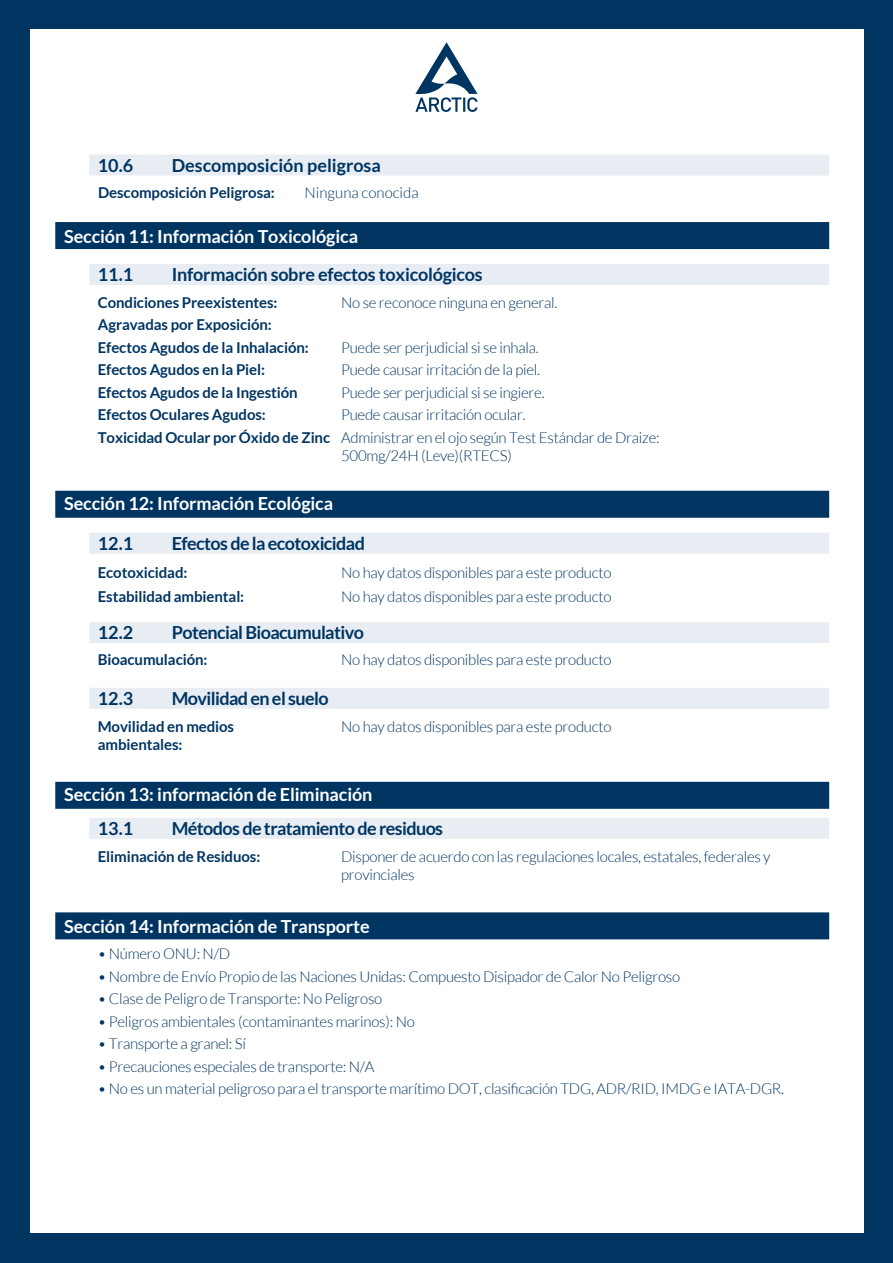
<style>
.page{position:relative;width:893px;height:1263px;background:#003562}
.page>*{position:absolute;margin:0;border:0;box-sizing:border-box;transform-origin:0 0}
.t1{font:700 18px "Lato";letter-spacing:-.005em;color:#fff}
.t2{font:700 18px "Lato";letter-spacing:-.035em;color:#003562}
.t3{font:700 18px "Lato";letter-spacing:-.015em;color:#003562}
.t4{font:700 18px "Lato";color:#003562}
.t5{font:300 15px/22.5px "Lato";letter-spacing:-.015em;color:#003562}
.t6{font:700 15px/22.5px "Lato";letter-spacing:-.005em;color:#003562}
</style>
<div class="page">
<div style="left:30px;top:30px;width:833px;height:1203px;background:#fff"></div>
<div style="left:55px;top:222px;width:774px;height:27px;background:#003562"></div>
<div style="left:89px;top:264px;width:740px;height:21px;background:#e8edf3"></div>
<div style="left:89px;top:154px;width:740px;height:21px;background:#e8edf3"></div>
<div style="left:55px;top:491px;width:774px;height:27px;background:#003562"></div>
<div style="left:89px;top:533px;width:740px;height:21px;background:#e8edf3"></div>
<div style="left:89px;top:622px;width:740px;height:21px;background:#e8edf3"></div>
<div style="left:89px;top:688px;width:740px;height:21px;background:#e8edf3"></div>
<div style="left:55px;top:782px;width:774px;height:27px;background:#003562"></div>
<div style="left:55px;top:912px;width:774px;height:27px;background:#003562"></div>
<svg style="left:415px;top:42px;width:63px;height:70px"></svg>
<div style="left:89px;top:818px;width:740px;height:21px;background:#e8edf3"></div>
<p class="t2" style="left:98px;top:155px;width:37px">10.6</p>
<p class="t4" style="left:172px;top:155px;width:211px">Descomposición peligrosa</p>
<p class="t6" style="left:98px;top:181px;width:178px">Descomposición Peligrosa:</p>
<p class="t5" style="left:305px;top:182px;width:116px">Ninguna conocida</p>
<p class="t1" style="left:64px;top:226px;width:295px">Sección 11: Información Toxicológica</p>
<p class="t2" style="left:98px;top:264px;width:37px">11.1</p>
<p class="t3" style="left:172px;top:264px;width:312px">Información sobre efectos toxicológicos</p>
<p class="t6" style="left:98px;top:291px;width:181px">Condiciones Preexistentes:</p>
<p class="t5" style="left:341px;top:291px;width:218px">No se reconoce ninguna en general.</p>
<p class="t5" style="left:341px;top:336px;width:320px">Puede ser perjudicial si se inhala.<br>Puede causar irritación de la piel.<br>Puede ser perjudicial si se ingiere.<br>Puede causar irritación ocular.<br>Administrar en el ojo según Test Estándar de Draize:</p>
<p class="t5" style="left:341px;top:444px;width:172px">500mg/24H (Leve)(RTECS)</p>
<p class="t6" style="left:98px;top:313px;width:212px">Agravadas por Exposición:<br>Efectos Agudos de la Inhalación:<br>Efectos Agudos en la Piel:<br>Efectos Agudos de la Ingestión<br>Efectos Oculares Agudos:</p>
<p class="t6" style="left:98px;top:426px;width:234px">Toxicidad Ocular por Óxido de Zinc</p>
<p class="t1" style="left:64px;top:493px;width:270px">Sección 12: Información Ecológica</p>
<p class="t2" style="left:172px;top:533px;width:195px">Efectos de la ecotoxicidad</p>
<p class="t2" style="left:98px;top:533px;width:37px">12.1</p>
<p class="t6" style="left:98px;top:561px;width:91px">Ecotoxicidad:</p>
<p class="t5" style="left:341px;top:562px;width:272px">No hay datos disponibles para este producto</p>
<p class="t6" style="left:98px;top:585px;width:148px">Estabilidad ambiental:</p>
<p class="t5" style="left:341px;top:586px;width:272px">No hay datos disponibles para este producto</p>
<p class="t2" style="left:98px;top:622px;width:37px">12.2</p>
<p class="t2" style="left:172px;top:622px;width:194px">Potencial Bioacumulativo</p>
<p class="t6" style="left:98px;top:648px;width:111px">Bioacumulación:</p>
<p class="t5" style="left:341px;top:648px;width:272px">No hay datos disponibles para este producto</p>
<p class="t2" style="left:98px;top:688px;width:37px">12.3</p>
<p class="t2" style="left:172px;top:688px;width:158px">Movilidad en el suelo</p>
<p class="t6" style="left:98px;top:715px;width:138px">Movilidad en medios</p>
<p class="t5" style="left:341px;top:715px;width:272px">No hay datos disponibles para este producto</p>
<p class="t6" style="left:98px;top:733px;width:86px">ambientales:</p>
<p class="t1" style="left:64px;top:784px;width:310px">Sección 13: información de Eliminación</p>
<p class="t2" style="left:98px;top:818px;width:37px">13.1</p>
<p class="t2" style="left:172px;top:818px;width:273px">Métodos de tratamiento de residuos</p>
<p class="t6" style="left:98px;top:845px;width:164px">Eliminación de Residuos:</p>
<p class="t5" style="left:341px;top:847px;width:431px;line-height:18px">Disponer de acuerdo con las regulaciones locales, estatales, federales y provinciales</p>
<p class="t1" style="left:64px;top:916px;width:307px">Sección 14: Información de Transporte</p>
<p class="t5" style="left:98px;top:942px;width:134px">• Número ONU: N/D</p>
<p class="t5" style="left:98px;top:965px;width:584px">• Nombre de Envío Propio de las Naciones Unidas: Compuesto Disipador de Calor No Peligroso</p>
<p class="t5" style="left:98px;top:987px;width:286px">• Clase de Peligro de Transporte: No Peligroso</p>
<p class="t5" style="left:98px;top:1010px;width:319px">• Peligros ambientales (contaminantes marinos): No</p>
<p class="t5" style="left:98px;top:1032px;width:150px">• Transporte a granel: Sí</p>
<p class="t5" style="left:98px;top:1055px;width:278px">• Precauciones especiales de transporte: N/A</p>
<p class="t5" style="left:98px;top:1077px;width:688px">• No es un material peligroso para el transporte marítimo DOT, clasificación TDG, ADR/RID, IMDG e IATA-DGR.</p>
</div>
